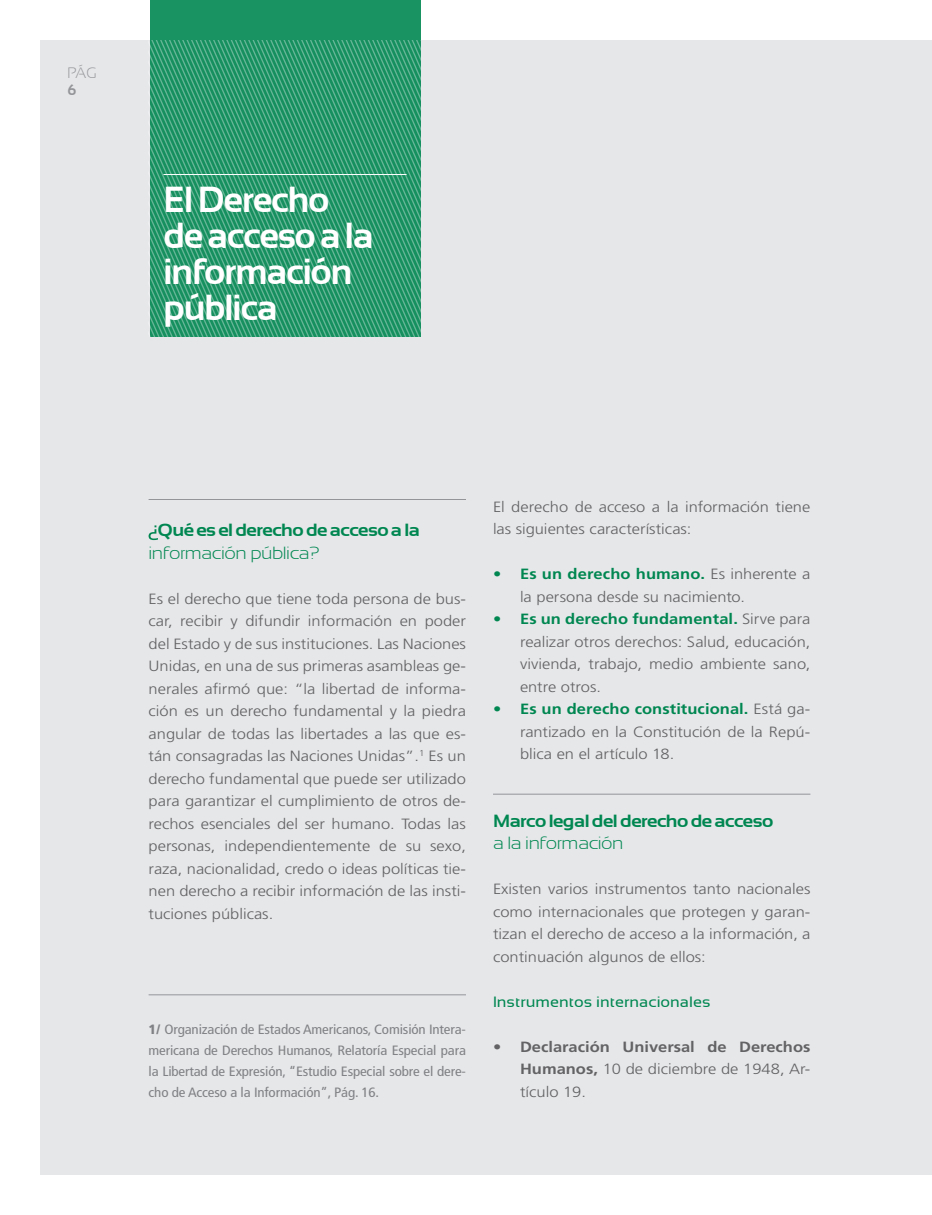
<style>
.page{position:relative;width:932px;height:1215px;background:#fff}
.page>*{position:absolute;margin:0;border:0;box-sizing:border-box;transform-origin:0 0}
.t1{font:700 36px/36px "Sansation";letter-spacing:-.025em;color:#fff}
.t2{font:700 17.55px "Sansation";letter-spacing:-.025em;color:#008751;scale:1.11 1}
.t3{font:300 17.55px "Sansation";letter-spacing:-.025em;color:#008751;scale:1.11 1}
.t4{font:300 15px "Sansation";color:#939598}
.t5{font:700 15px "Sansation";color:#939598}
.t6{font:300 14.85px/22.5px "Frutiger LT";color:#636366;text-align:justify;scale:1.11 1}
.t7{font:700 14.85px/22.5px "Frutiger LT";color:#636366;text-align:justify;scale:1.11 1}
.t8{font:14.85px "Sansation";color:#008751;scale:1.11 1}
.t9{font:condensed 13.5px/21px "Frutiger LT";letter-spacing:-.01em;color:#808285;text-align:justify;scale:1.11 1}
.s1{font-weight:900}
.s2{font-weight:700;color:#008751}
.s3{font-weight:300}
</style>
<div class="page">
<div style="left:40px;top:40px;width:892px;height:1134px;background:#e6e7e9"></div>
<div style="left:150px;top:0;width:270px;height:336px;background:#1a9362"></div>
<svg style="left:150px;top:40px;width:270px;height:296px"></svg>
<svg style="left:148px;top:525px;width:10px;height:15px"></svg>
<hr style="left:163px;top:174px;width:243px;height:1px;background:#fff">
<hr style="left:148px;top:499px;width:318px;height:1px;background:#939598">
<hr style="left:493px;top:794px;width:317px;height:1px;background:#939598">
<hr style="left:148px;top:994px;width:318px;height:1px;background:#939598">
<p class="t4" style="left:68px;top:65px;width:30px">pág</p>
<p class="t5" style="left:68px;top:81px;width:11px">6</p>
<h1 class="t1" style="left:163px;top:181px;width:212px">El Derecho de acceso a la información pública</h1>
<p class="t2" style="left:157px;top:520px;width:238px">Qué es el derecho de acceso a la</p>
<p class="t3" style="left:149px;top:543px;width:156px">información pública?</p>
<p class="t6" style="left:148px;top:588px;width:287px">Es el derecho que tiene toda persona de bus&shy;car, recibir y difundir información en poder del Estado y de sus instituciones. Las Naciones Unidas, en una de sus primeras asambleas ge&shy;nerales afirmó que: “la libertad de informa&shy;ción es un derecho fundamental y la piedra angular de todas las libertades a las que es&shy;tán consagradas las Naciones Unidas”.<sup>1</sup> Es un derecho fundamental que puede ser utilizado para garantizar el cumplimiento de otros de&shy;rechos esenciales del ser humano. Todas las personas, independientemente de su sexo, raza, nacionalidad, credo o ideas políticas tie&shy;nen derecho a recibir información de las insti&shy;tuciones públicas.</p>
<p class="t9" style="left:148px;top:1019px;width:287px"><span class="s1">1/</span> Organización de Estados Americanos, Comisión Intera&shy;mericana de Derechos Humanos, Relatoría Especial para la Libertad de Expresión, “Estudio Especial sobre el dere&shy;cho de Acceso a la Información”, Pág. 16.</p>
<p class="t6" style="left:493px;top:496px;width:287px">El derecho de acceso a la información tiene las siguientes características:</p>
<p class="t6" style="left:520px;top:563px;width:263px;text-indent:-27px"><span class="s2">• Es un derecho humano.</span> Es inherente a la persona desde su nacimiento.</p>
<p class="t6" style="left:520px;top:608px;width:263px;text-indent:-27px"><span class="s2">• Es un derecho fundamental.</span> Sirve para realizar otros derechos: Salud, educación, vivienda, trabajo, medio ambiente sano, entre otros.</p>
<p class="t6" style="left:520px;top:698px;width:263px;text-indent:-27px"><span class="s2">• Es un derecho constitucional.</span> Está ga&shy;rantizado en la Constitución de la Repú&shy;blica en el artículo 18.</p>
<p class="t2" style="left:493px;top:811px;width:254px">Marco legal del derecho de acceso</p>
<p class="t3" style="left:493px;top:834px;width:119px">a la información</p>
<p class="t6" style="left:493px;top:878px;width:287px">Existen varios instrumentos tanto nacionales como internacionales que protegen y garan&shy;tizan el derecho de acceso a la información, a continuación algunos de ellos:</p>
<p class="t8" style="left:493px;top:993px;width:197px">Instrumentos internacionales</p>
<p class="t7" style="left:520px;top:1036px;width:263px;text-indent:-27px">• Declaración Universal de Derechos Humanos, <span class="s3">10 de diciembre de 1948, Ar&shy;tículo 19.</span></p>
</div>
